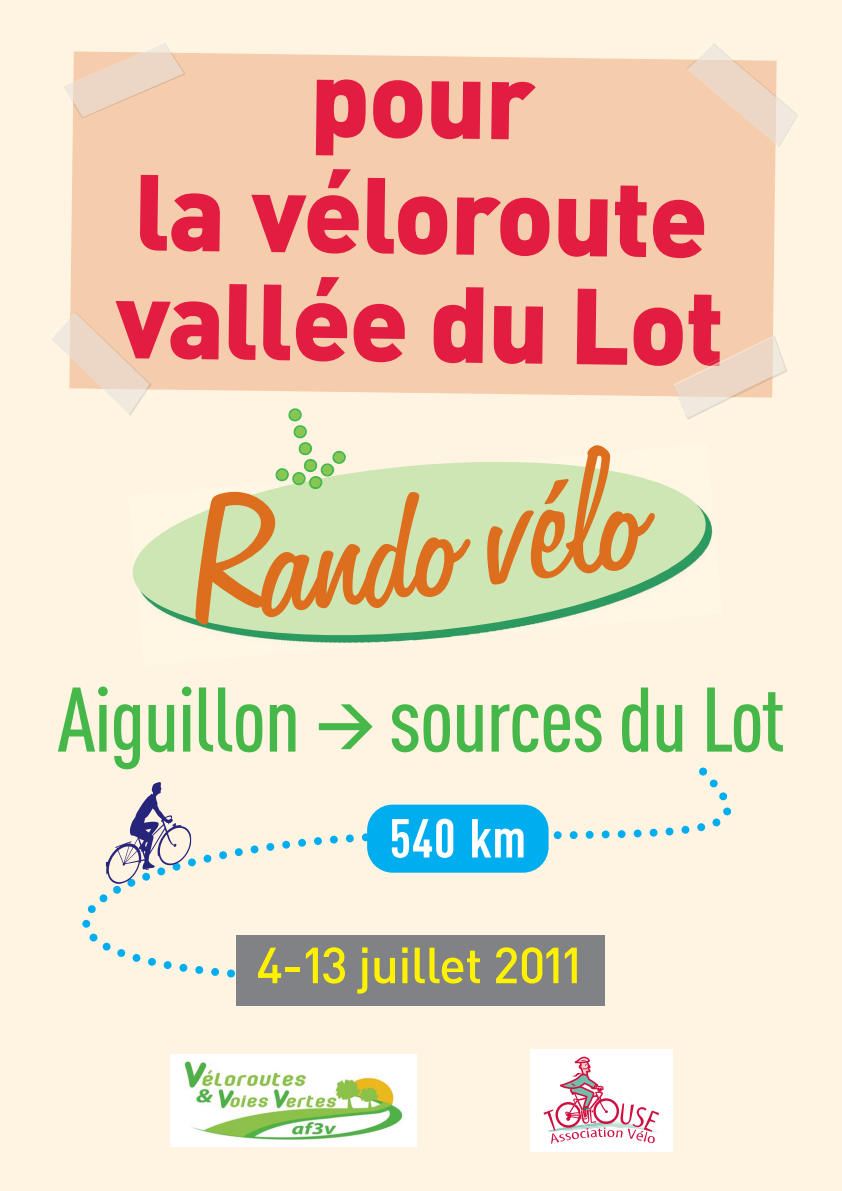
<style>
.page{position:relative;width:842px;height:1191px;background:#fff4e2}
.page>*{position:absolute;margin:0;border:0;box-sizing:border-box;transform-origin:0 0}
.t1{font:900 106px/112px "DIN";color:#e31c42;text-align:center}
.t2{font:90px "DIN Cond Medium Alternate";letter-spacing:-.015em;color:#46b749}
.t3{font:700 54px "DIN Cond";color:#fff}
.t4{font:500 50px "DIN";letter-spacing:-.015em;color:#fff200}
</style>
<div class="page">
<svg style="left:132px;top:482px;width:578px;height:162px"></svg>
<div style="left:69px;top:51px;width:708px;height:346px;background:#f5ccac"></div>
<div style="left:237px;top:935px;width:368px;height:70px;background:#808285"></div>
<svg style="left:195px;top:445px;width:460px;height:180px;fill:#cee5b4"></svg>
<div style="left:530px;top:1049px;width:142px;height:102px;background:#fff"></div>
<svg style="left:543px;top:1056px;width:116px;height:87px"></svg>
<svg style="left:82px;top:771px;width:649px;height:210px"></svg>
<svg style="left:699px;top:767px;width:8px;height:8px"></svg>
<svg style="left:227px;top:969px;width:8px;height:8px"></svg>
<div style="left:170px;top:1054px;width:246px;height:92px;background:#fff"></div>
<img style="left:184px;top:1059px;width:219px;height:82px">
<img style="left:775px;top:92px;width:23px;height:60px">
<img style="left:690px;top:44px;width:48px;height:16px">
<img style="left:682px;top:60px;width:93px;height:89px">
<img style="left:775px;top:97px;width:22px;height:49px">
<img style="left:698px;top:45px;width:34px;height:15px">
<img style="left:687px;top:60px;width:89px;height:84px">
<img style="left:772px;top:331px;width:15px;height:51px">
<img style="left:686px;top:397px;width:55px;height:23px">
<img style="left:667px;top:333px;width:106px;height:63px">
<img style="left:773px;top:336px;width:12px;height:40px">
<img style="left:678px;top:397px;width:51px;height:20px">
<img style="left:673px;top:336px;width:100px;height:61px">
<svg style="left:709px;top:361px;width:11px;height:5px"></svg>
<img style="left:135px;top:51px;width:45px;height:1px">
<img style="left:69px;top:79px;width:4px;height:37px">
<img style="left:73px;top:53px;width:117px;height:72px">
<img style="left:142px;top:43px;width:28px;height:9px">
<img style="left:64px;top:82px;width:9px;height:19px">
<img style="left:73px;top:52px;width:111px;height:65px">
<img style="left:96px;top:389px;width:64px;height:27px">
<img style="left:70px;top:307px;width:90px;height:82px">
<img style="left:102px;top:389px;width:44px;height:25px">
<img style="left:52px;top:317px;width:18px;height:40px">
<img style="left:70px;top:312px;width:79px;height:77px">
<svg style="left:275px;top:408px;width:72px;height:82px"></svg>
<div style="left:367px;top:804px;width:182px;height:68px;background:#00aeef;border-radius:26px"></div>
<svg style="left:106px;top:782px;width:85px;height:104px"></svg>
<p class="t1" style="left:120px;top:49px;width:610px;rotate:1deg">pour<br>la véloroute vallée du Lot</p>
<p class="t2" style="left:57px;top:687px;width:729px">Aiguillon &gt; sources du Lot</p>
<p class="t3" style="left:389px;top:819px;width:138px">540 km</p>
<p class="t4" style="left:256px;top:947px;width:331px">4-13 juillet 2011</p>
</div>
